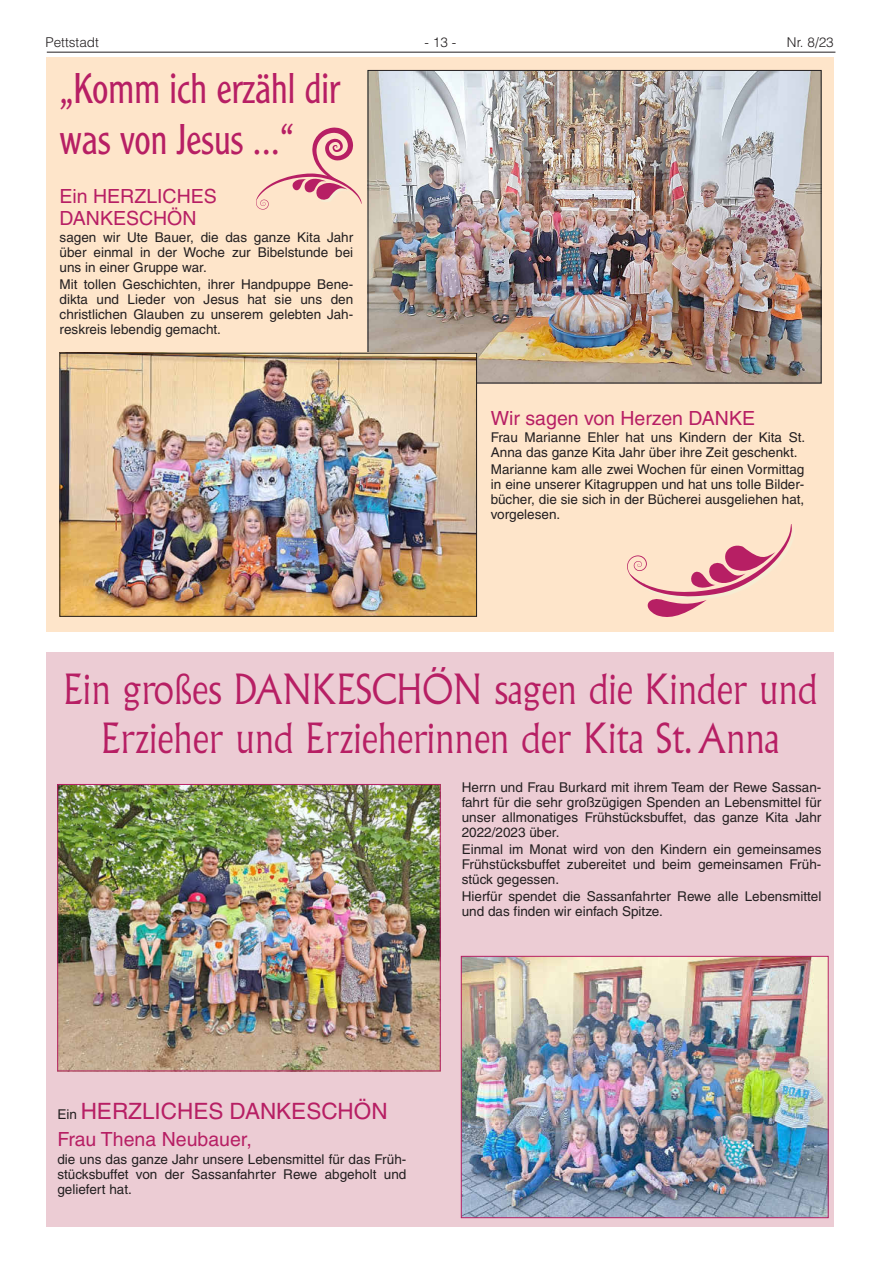
<style>
.page{position:relative;width:881px;height:1263px;background:#fff}
.page>*{position:absolute;margin:0;border:0;box-sizing:border-box;transform-origin:0 0}
.t1{font:300 42px/50.4px "Clearface Gothic LT";color:#b71f64;scale:.9 1}
.t2{font:300 40.5px/48.6px "Albertus";color:#b71f64;text-align:center;scale:.9 1}
.t3{font:22.5px "Helvetica LT";color:#b71f64}
.t4{font:19.5px/22.5px "Helvetica LT";color:#b71f64}
.t5{font:13.5px/15px "Helvetica LT";color:#231f20;text-align:justify}
.t6{font:300 13.5px "Helvetica LT";color:#231f20}
.s1{font-size:13.5px;color:#231f20}
</style>
<div class="page">
<hr style="left:47px;top:52px;width:788px;height:1px;background:#231f20">
<div style="left:47px;top:653px;width:786px;height:574px;background:#ecccd4"></div>
<div style="left:47px;top:57px;width:786px;height:574px;background:#fee5ca"></div>
<img style="left:369px;top:72px;width:450px;height:309px">
<img style="left:62px;top:355px;width:412px;height:260px">
<div style="left:60px;top:353px;width:416px;height:264px;border:1px solid #231f20"></div>
<svg style="left:256px;top:127px;width:105px;height:83px"></svg>
<svg style="left:627px;top:524px;width:164px;height:93px"></svg>
<img style="left:59px;top:786px;width:379px;height:283px">
<div style="left:57px;top:784px;width:383px;height:287px;border:1px solid #b71f64"></div>
<img style="left:463px;top:958px;width:363px;height:258px">
<div style="left:461px;top:956px;width:367px;height:262px;border:1px solid #b71f64"></div>
<p class="t6" style="left:45px;top:34px;width:55px">Pettstadt</p>
<p class="t6" style="left:424px;top:34px;width:33px">- 13 -</p>
<p class="t6" style="left:786px;top:34px;width:48px">Nr. 8/23</p>
<h1 class="t1" style="left:60px;top:63px;width:313px">„Komm ich erzähl dir was von Jesus ...“</h1>
<h3 class="t4" style="left:60px;top:184px;width:159px">Ein HERZLICHES<br>DANKESCHÖN</h3>
<p class="t5" style="left:60px;top:230px;width:295px">sagen wir Ute Bauer, die das ganze Kita Jahr über einmal in der Woche zur Bibelstunde bei uns in einer Gruppe war.</p>
<p class="t5" style="left:60px;top:277px;width:295px">Mit tollen Geschichten, ihrer Handpuppe Bene&shy;dikta und Lieder von Jesus hat sie uns den christlichen Glauben zu unserem gelebten Jah&shy;reskreis lebendig gemacht.</p>
<h3 class="t4" style="left:490px;top:407px;width:265px">Wir sagen von Herzen DANKE</h3>
<p class="t5" style="left:490px;top:430px;width:316px">Frau Marianne Ehler hat uns Kindern der Kita St.<br>Anna das ganze Kita Jahr über ihre Zeit geschenkt.</p>
<p class="t5" style="left:490px;top:462px;width:315px">Marianne kam alle zwei Wochen für einen Vormittag in eine unserer Kitagruppen und hat uns tolle Bilder&shy;bücher, die sie sich in der Bücherei ausgeliehen hat, vorgelesen.</p>
<h2 class="t2" style="left:64px;top:666px;width:838px">Ein großes DANKESCHÖN sagen die Kinder und<br>Erzieher und Erzieherinnen der Kita St. Anna</h2>
<p class="t5" style="left:461px;top:779px;width:361px">Herrn und Frau Burkard mit ihrem Team der Rewe Sassan&shy;fahrt für die sehr großzügigen Spenden an Lebensmittel für unser allmonatiges Frühstücksbuffet, das ganze Kita Jahr 2022/2023 über.</p>
<p class="t5" style="left:461px;top:841px;width:361px">Einmal im Monat wird von den Kindern ein gemeinsames Frühstücksbuffet zubereitet und beim gemeinsamen Früh&shy;stück gegessen.</p>
<p class="t5" style="left:461px;top:888px;width:361px">Hierfür spendet die Sassanfahrter Rewe alle Lebensmittel und das finden wir einfach Spitze.</p>
<h3 class="t3" style="left:57px;top:1098px;width:331px"><span class="s1">Ein</span> HERZLICHES DANKESCHÖN</h3>
<h3 class="t4" style="left:57px;top:1128px;width:196px">Frau Thena Neubauer,</h3>
<p class="t5" style="left:57px;top:1151px;width:350px">die uns das ganze Jahr unsere Lebensmittel für das Früh&shy;stücksbuffet von der Sassanfahrter Rewe abgeholt und geliefert hat.</p>
</div>
